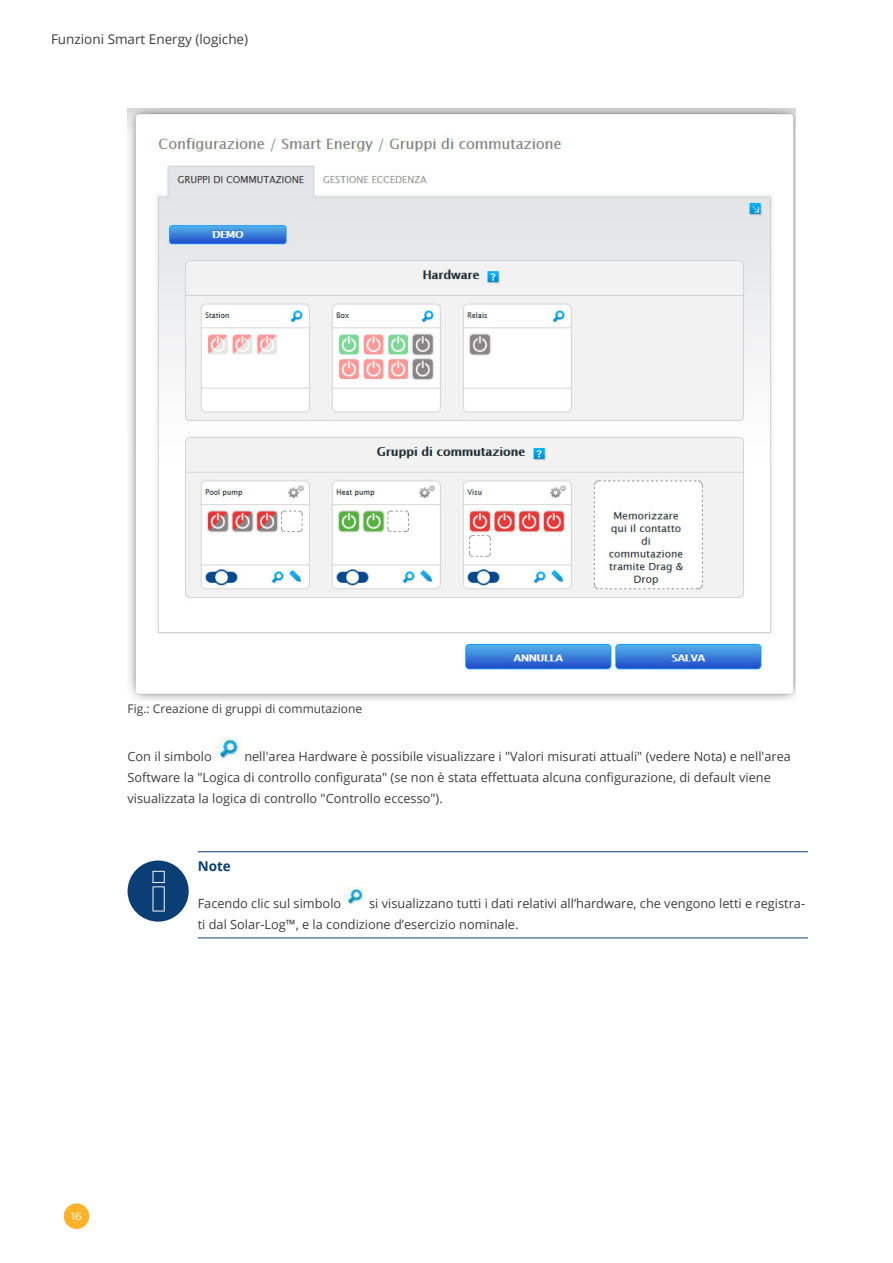
<style>
.page{position:relative;width:893px;height:1263px;background:#fff}
.page>*{position:absolute;margin:0;border:0;box-sizing:border-box;transform-origin:0 0}
.t1{font:13.5px "Open Sans";color:#3e3e3f}
.Tabelle_Headline_Bold{font:700 13.5px "Open Sans";color:#0b3e75}
.Fließtext{font:12.75px/21px "Open Sans";color:#3e3e3f}
.Bildunterschrift{font:12px "Open Sans";color:#3e3e3f}
.t2{font:10.5px "Gotham";color:#fff}
</style>
<div class="page">
<div style="left:64px;top:1203px;width:25px;height:26px;background:#fcb32c;border-radius:50%"></div>
<img style="left:128px;top:109px;width:667px;height:592px">
<img style="left:215px;top:738px;width:26px;height:23px">
<hr style="left:198px;top:851px;width:610px;height:1px;background:#0b3e75">
<hr style="left:198px;top:937px;width:610px;height:1px;background:#0b3e75">
<div style="left:128px;top:860px;width:61px;height:62px;background:#0b3e75;border-radius:50%"></div>
<svg style="left:153px;top:871px;width:12px;height:40px"></svg>
<img style="left:345px;top:887px;width:21px;height:19px">
<p class="t1" style="left:51px;top:30px;width:199px">Funzioni Smart Energy (logiche)</p>
<p class="Bildunterschrift" style="left:128px;top:700px;width:236px">Fig.: Creazione di gruppi di commutazione</p>
<p class="Fließtext" style="left:128px;top:746px;width:86px">Con il simbolo</p>
<p class="Fließtext" style="left:128px;top:746px;width:665px;text-indent:117px">nell'area Hardware è possibile visualizzare i "Valori misurati attuali" (vedere Nota) e nell'area<br>Software la "Logica di controllo configurata" (se non è stata effettuata alcuna configurazione, di default viene visualizzata la logica di controllo "Controllo eccesso").</p>
<p class="t2" style="left:71px;top:1210px;width:12px">16</p>
<p class="Tabelle_Headline_Bold" style="left:198px;top:856px;width:35px">Note</p>
<p class="Fließtext" style="left:198px;top:893px;width:145px">Facendo clic sul simbolo</p>
<p class="Fließtext" style="left:198px;top:893px;width:609px;text-indent:171px">si visualizzano tutti i dati relativi all’hardware, che vengono letti e registra&shy;ti dal Solar-Log™, e la condizione d’esercizio nominale.</p>
</div>
